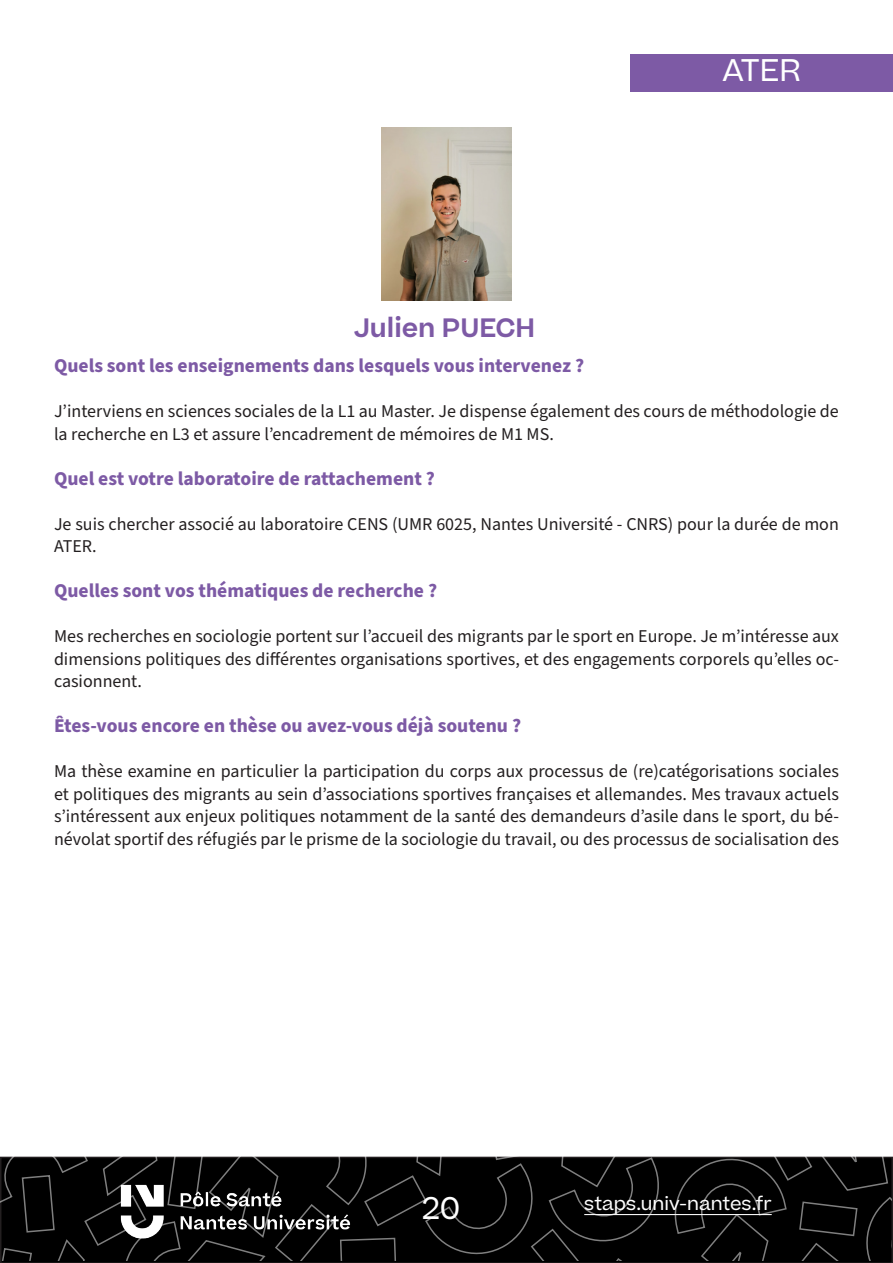
<style>
.page{position:relative;width:893px;height:1263px;background:#fff}
.page>*{position:absolute;margin:0;border:0;box-sizing:border-box;transform-origin:0 0}
.t1{font:30px "Beatrice";color:#fff}
.t2{font:600 25.5px "Beatrice";color:#7d5aa5}
.t3{font:700 19.5px "Source Sans Pro";color:#7d5aa5}
.t4{font:18px/22.5px "Source Sans Pro";color:#231f20}
.t5{font:18px "Beatrice";color:#fff}
</style>
<div class="page">
<svg style="left:0;top:1157px;width:893px;height:106px;background:#0e0e0e"></svg>
<div style="left:630px;top:54px;width:263px;height:37px;background:#7d5aa5"></div>
<img style="left:382px;top:128px;width:129px;height:172px">
<p class="t1" style="left:722px;top:50px;width:80px">ATER</p>
<p class="t2" style="left:354px;top:311px;width:183px">Julien PUECH</p>
<p class="t3" style="left:54px;top:352px;width:532px">Quels sont les enseignements dans lesquels vous intervenez ?</p>
<p class="t4" style="left:54px;top:400px;width:786px">J’interviens en sciences sociales de la L1 au Master. Je dispense également des cours de méthodologie de la recherche en L3 et assure l’encadrement de mémoires de M1 MS.</p>
<p class="t3" style="left:54px;top:465px;width:383px">Quel est votre laboratoire de rattachement ?</p>
<p class="t4" style="left:54px;top:513px;width:786px">Je suis chercher associé au laboratoire CENS (UMR 6025, Nantes Université - CNRS) pour la durée de mon<br>ATER.</p>
<p class="t3" style="left:54px;top:577px;width:385px">Quelles sont vos thématiques de recherche ?</p>
<p class="t4" style="left:54px;top:625px;width:786px;text-align:justify">Mes recherches en sociologie portent sur l’accueil des migrants par le sport en Europe. Je m’intéresse aux dimensions politiques des différentes organisations sportives, et des engagements corporels qu’elles oc&shy;casionnent.</p>
<p class="t3" style="left:54px;top:712px;width:469px">Êtes-vous encore en thèse ou avez-vous déjà soutenu ?</p>
<p class="t4" style="left:54px;top:760px;width:786px;text-align:justify">Ma thèse examine en particulier la participation du corps aux processus de (re)catégorisations sociales et politiques des migrants au sein d’associations sportives françaises et allemandes. Mes travaux actuels s’intéressent aux enjeux politiques notamment de la santé des demandeurs d’asile dans le sport, du bé&shy;névolat sportif des réfugiés par le prisme de la sociologie du travail, ou des processus de socialisation des</p>
<p class="t1" style="left:422px;top:1188px;width:40px">20</p>
<p class="t5" style="left:584px;top:1192px;width:189px">staps.univ-nantes.fr</p>
</div>
